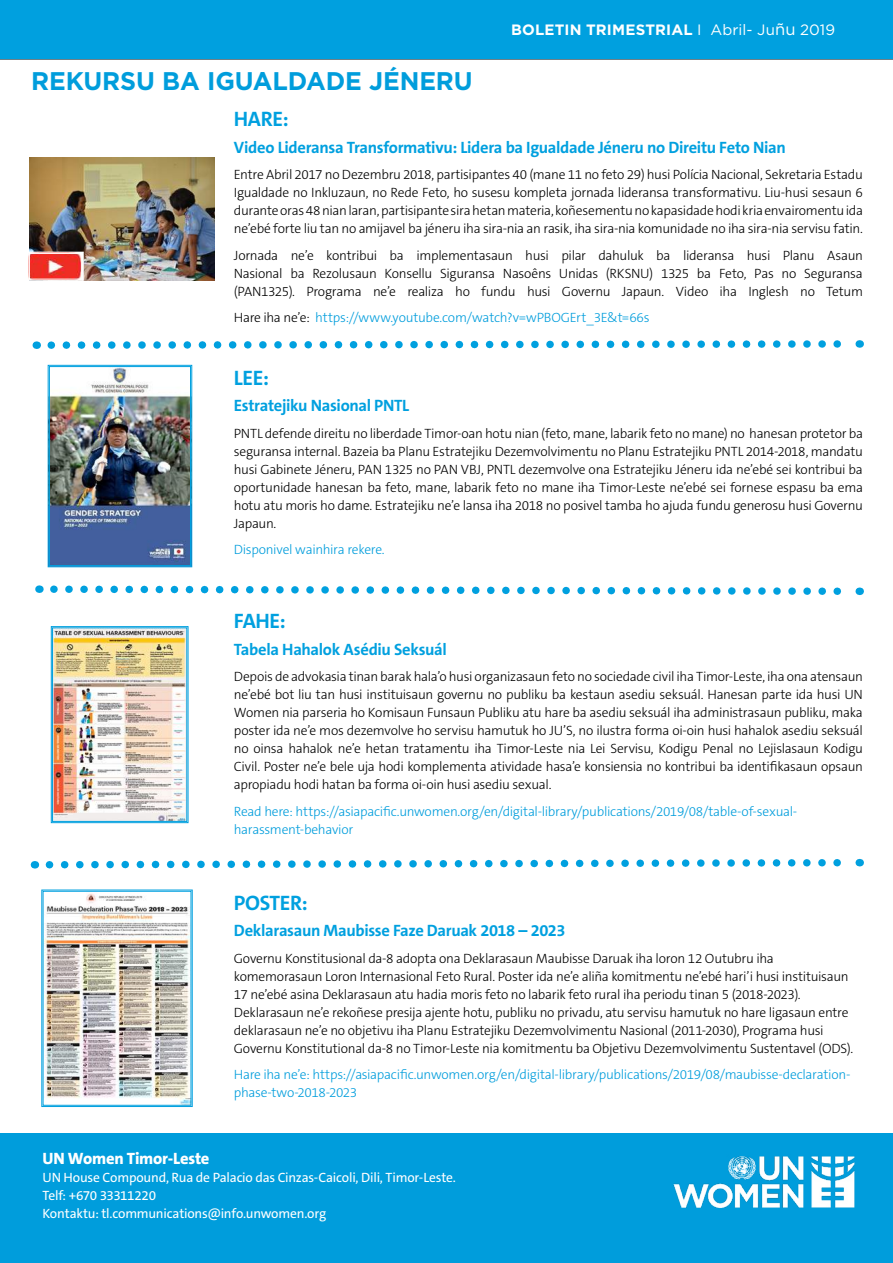
<style>
.page{position:relative;width:893px;height:1263px;background:#fff}
.page>*{position:absolute;margin:0;border:0;box-sizing:border-box;transform-origin:0 0}
.t1{font:700 25.5px "Gotham";letter-spacing:-.005em;color:#009ddc}
.t2{font:700 21px "The Sans C5";letter-spacing:-.02em;color:#00a0df}
.t3{font:700 16.5px "The Sans C5";letter-spacing:-.02em;color:#00a0df}
.t4{font:800 16.5px "The Sans C5";letter-spacing:-.015em;color:#fff}
.t5{font:700 15px "Gotham";letter-spacing:.01em;color:#fff}
.t6{font:300 13.5px/18px "The Sans C5";letter-spacing:-.02em;color:#000;text-align:justify}
.t7{font:300 13.5px/18px "The Sans C5";letter-spacing:-.02em;color:#009ddc}
.t8{font:13.5px/18px "The Sans C5";letter-spacing:-.015em;color:#fff}
.s1{font-weight:400}
.s2{font-weight:400;font-size:16.5px}
.s3{color:#000}
</style>
<div class="page">
<hr style="left:0;top:0;width:1px;height:63px;background:#f15d22">
<div style="left:0;top:0;width:893px;height:60px;background:#00a0df"></div>
<img style="left:48px;top:365px;width:144px;height:202px">
<div style="left:49px;top:366px;width:142px;height:200px;border:1px solid #00a0df"></div>
<img style="left:51px;top:626px;width:137px;height:197px">
<div style="left:52px;top:628px;width:135px;height:193px;border:1px solid #00a0df"></div>
<img style="left:42px;top:890px;width:150px;height:217px">
<div style="left:0;top:1133px;width:893px;height:130px;background:#009ddc"></div>
<img style="left:673px;top:1156px;width:182px;height:53px">
<svg style="left:47px;top:340px;width:813px;height:9px"></svg>
<svg style="left:50px;top:585px;width:810px;height:11px"></svg>
<svg style="left:45px;top:858px;width:815px;height:11px"></svg>
<img style="left:30px;top:158px;width:184px;height:122px">
<svg style="left:28px;top:252px;width:56px;height:29px"></svg>
<div style="left:29px;top:253px;width:53px;height:26px;border:1px solid #fff"></div>
<h1 class="t1" style="left:31px;top:64px;width:443px">REKURSU BA IGUALDADE JÉNERU</h1>
<p class="t5" style="left:511px;top:20px;width:325px">BOLETIN TRIMESTRIAL <span class="s1">I Abril- Ju</span><span class="s2">ñu</span> <span class="s1">2019</span></p>
<h2 class="t2" style="left:234px;top:106px;width:56px">HARE:</h2>
<p class="t3" style="left:234px;top:136px;width:553px">Video Lideransa Transformativu: Lidera ba Igualdade Jéneru no Direitu Feto Nian</p>
<p class="t6" style="left:234px;top:166px;width:631px">Entre Abril 2017 no Dezembru 2018, partisipantes 40 (mane 11 no feto 29) husi Polícia Nacional, Sekretaria Estadu Igualdade no Inkluzaun, no Rede Feto, ho susesu kompleta jornada lideransa transformativu. Liu-husi sesaun 6 durante oras 48 nian laran, partisipante sira hetan materia, koñesementu no kapasidade hodi kria envairomentu ida ne’ebé forte liu tan no amijavel ba jéneru iha sira-nia an rasik, iha sira-nia komunidade no iha sira-nia servisu fatin.</p>
<p class="t6" style="left:234px;top:246px;width:631px">Jornada ne’e kontribui ba implementasaun husi pilar dahuluk ba lideransa husi Planu Asaun Nasional ba Rezolusaun Konsellu Siguransa Nasoêns Unidas (RKSNU) 1325 ba Feto, Pas no Seguransa (PAN1325). Programa ne’e realiza ho fundu husi Governu Japaun. Video iha Inglesh no Tetum</p>
<p class="t7" style="left:234px;top:309px;width:417px"><span class="s3">Hare iha ne’e:</span> https://www.youtube.com/watch?v=wPBOGErt_3E&amp;t=66s</p>
<h2 class="t2" style="left:234px;top:364px;width:37px">LEE:</h2>
<p class="t3" style="left:234px;top:395px;width:177px">Estratejiku Nasional PNTL</p>
<p class="t6" style="left:234px;top:424px;width:631px">PNTL defende direitu no liberdade Timor-oan hotu nian (feto, mane, labarik feto no mane) no hanesan protetor ba seguransa internal. Bazeia ba Planu Estratejiku Dezemvolvimentu no Planu Estratejiku PNTL 2014-2018, mandatu husi Gabinete Jéneru, PAN 1325 no PAN VBJ, PNTL dezemvolve ona Estratejiku Jéneru ida ne’ebé sei kontribui ba oportunidade hanesan ba feto, mane, labarik feto no mane iha Timor-Leste ne’ebé sei fornese espasu ba ema hotu atu moris ho dame. Estratejiku ne’e lansa iha 2018 no posivel tamba ho ajuda fundu generosu husi Governu Japaun.</p>
<p class="t7" style="left:234px;top:541px;width:152px">Disponivel wainhira rekere.</p>
<h2 class="t2" style="left:234px;top:607px;width:53px">FAHE:</h2>
<p class="t3" style="left:234px;top:638px;width:215px">Tabela Hahalok Asédiu Seksuál</p>
<p class="t6" style="left:234px;top:668px;width:631px">Depois de advokasia tinan barak hala’o husi organizasaun feto no sociedade civil iha Timor-Leste, iha ona atensaun ne’ebé bot liu tan husi instituisaun governu no publiku ba kestaun asediu seksuál. Hanesan parte ida husi UN Women nia parseria ho Komisaun Funsaun Publiku atu hare ba asediu seksuál iha administrasaun publiku, maka poster ida ne’e mos dezemvolve ho servisu hamutuk ho JU’S, no ilustra forma oi-oin husi hahalok asediu seksuál no oinsa hahalok ne’e hetan tratamentu iha Timor-Leste nia Lei Servisu, Kodigu Penal no Lejislasaun Kodigu Civil. Poster ne’e bele uja hodi komplementa atividade hasa’e konsiensia no kontribui ba identifikasaun opsaun apropiadu hodi hatan ba forma oi-oin husi asediu sexual.</p>
<p class="t7" style="left:234px;top:802px;width:565px">Read here: https://asiapacific.unwomen.org/en/digital-library/publications/2019/08/table-of-sexual&shy;harassment-behavior</p>
<h2 class="t2" style="left:234px;top:889px;width:75px">POSTER:</h2>
<p class="t3" style="left:234px;top:920px;width:333px">Deklarasaun Maubisse Faze Daruak 2018 – 2023</p>
<p class="t6" style="left:234px;top:949px;width:621px;text-align:left">Governu Konstitusional da-8 adopta ona Deklarasaun Maubisse Daruak iha loron 12 Outubru iha komemorasaun Loron Internasional Feto Rural. Poster ida ne’e aliña komitmentu ne’ebé hari’i husi instituisaun 17 ne’ebé asina Deklarasaun atu hadia moris feto no labarik feto rural iha periodu tinan 5 (2018-2023).<br>Deklarasaun ne’e rekoñese presija ajente hotu, publiku no privadu, atu servisu hamutuk no hare ligasaun entre deklarasaun ne’e no objetivu iha Planu Estratejiku Dezemvolvimentu Nasional (2011-2030), Programa husi Governu Konstitutional da-8 no Timor-Leste nia komitmentu ba Objetivu Dezemvolvimentu Sustentavel (ODS).</p>
<p class="t7" style="left:234px;top:1066px;width:618px">Hare iha ne’e: https://asiapacific.unwomen.org/en/digital-library/publications/2019/08/maubisse-declaration&shy;phase-two-2018-2023</p>
<p class="t4" style="left:43px;top:1147px;width:168px">UN Women Timor-Leste</p>
<p class="t8" style="left:43px;top:1168px;width:415px">UN House Compound, Rua de Palacio das Cinzas-Caicoli, Dili, Timor-Leste.<br>Telf: +670 33311220<br>Kontaktu: tl.communications@info.unwomen.org</p>
</div>
